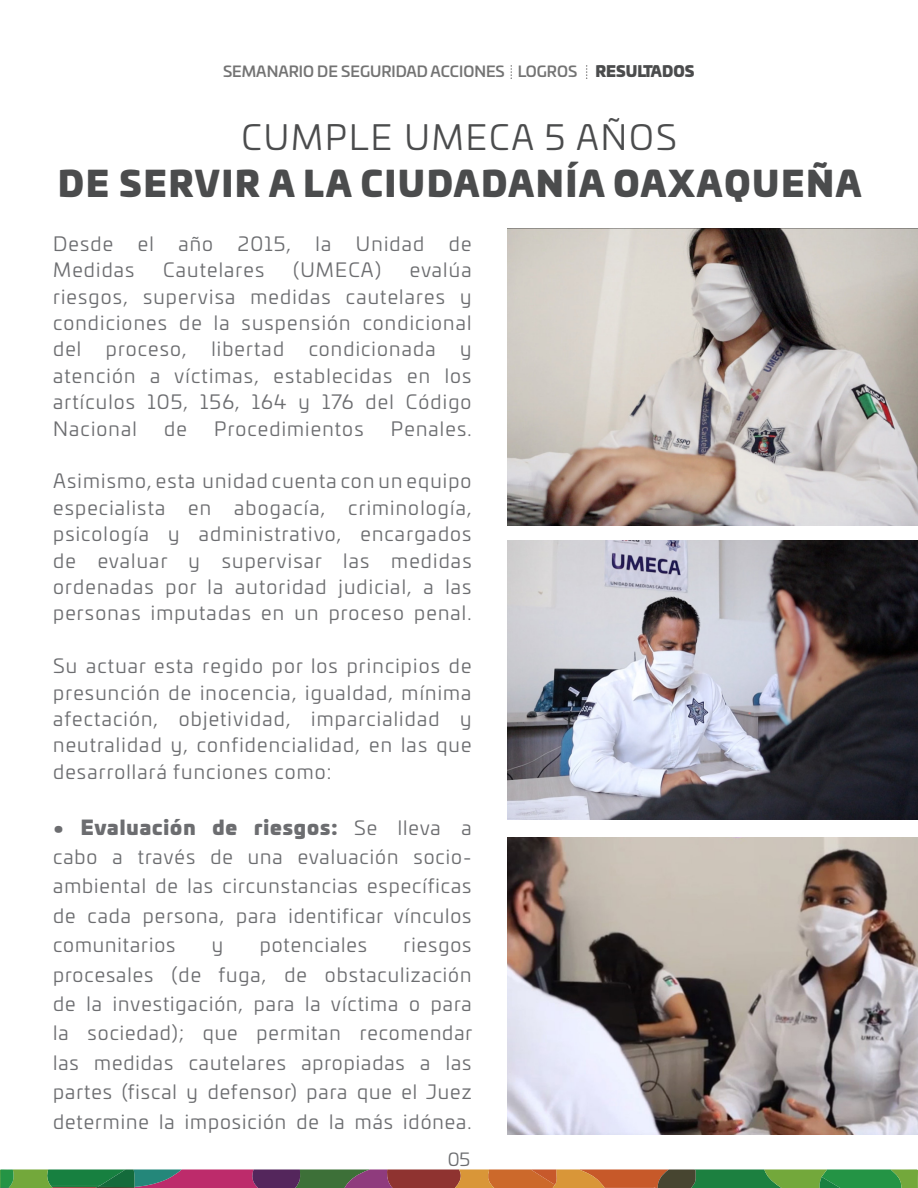
<style>
.page{position:relative;width:918px;height:1188px;background:#fff}
.page>*{position:absolute;margin:0;border:0;box-sizing:border-box;transform-origin:0 0}
.t1{font:900 34.5px "Univia Pro";letter-spacing:.06em;color:#4b4c4d}
.t2{font:34.5px "Univia Pro";letter-spacing:.06em;color:#4b4c4d}
.t3{font:19.5px/26.4px "Univia Pro";letter-spacing:.06em;color:#6c6d70;text-align:justify}
.t4{font:18px "Univia Pro";color:#6c6d70}
.t5{font:500 15px "Univia Pro";color:#737373}
.s1{font-weight:900;color:#4b4c4d}
.s2{font-weight:900}
</style>
<div class="page">
<svg style="left:510px;top:65px;width:2px;height:14px"></svg>
<svg style="left:0;top:1169px;width:918px;height:19px;background:#756f49"></svg>
<img style="left:508px;top:229px;width:410px;height:296px">
<img style="left:508px;top:540px;width:410px;height:280px">
<img style="left:508px;top:837px;width:410px;height:297px">
<p class="t5" style="left:223px;top:60px;width:473px">SEMANARIO DE SEGURIDAD ACCIONES LOGROS <span class="s1">RESULTADOS</span></p>
<p class="t2" style="left:241px;top:113px;width:437px">CUMPLE UMECA 5 AÑOS</p>
<p class="t1" style="left:58px;top:154px;width:805px">DE SERVIR A LA CIUDADANÍA OAXAQUEÑA</p>
<p class="t3" style="left:53px;top:229px;width:62px">Desde</p>
<p class="t3" style="left:138px;top:229px;width:17px">el</p>
<p class="t3" style="left:178px;top:229px;width:36px">año</p>
<p class="t3" style="left:238px;top:229px;width:55px">2015,</p>
<p class="t3" style="left:316px;top:229px;width:17px">la</p>
<p class="t3" style="left:356px;top:229px;width:70px">Unidad</p>
<p class="t3" style="left:449px;top:229px;width:24px">de</p>
<p class="t3" style="left:53px;top:256px;width:83px">Medidas</p>
<p class="t3" style="left:163px;top:256px;width:103px">Cautelares</p>
<p class="t3" style="left:293px;top:256px;width:89px">(UMECA)</p>
<p class="t3" style="left:53px;top:256px;width:420px;text-indent:357px">evalúa riesgos, supervisa medidas cautelares y condiciones de la suspensión condicional del</p>
<p class="t3" style="left:106px;top:335px;width:82px">proceso,</p>
<p class="t3" style="left:211px;top:335px;width:74px">libertad</p>
<p class="t3" style="left:309px;top:335px;width:128px">condicionada</p>
<p class="t3" style="left:53px;top:335px;width:420px;text-indent:407px">y atención a víctimas, establecidas en los artículos 105, 156, 164 y 176 del Código Nacional</p>
<p class="t3" style="left:164px;top:414px;width:24px">de</p>
<p class="t3" style="left:214px;top:414px;width:151px">Procedimientos</p>
<p class="t3" style="left:391px;top:414px;width:82px">Penales.</p>
<p class="t3" style="left:53px;top:467px;width:420px">Asimismo, esta unidad cuenta con un equipo especialista en abogacía, criminología, psicología y administrativo, encargados de evaluar y supervisar las medidas ordenadas por la autoridad judicial, a las personas imputadas en un proceso penal.</p>
<p class="t3" style="left:53px;top:652px;width:420px">Su actuar esta regido por los principios de presunción de inocencia, igualdad, mínima afectación, objetividad, imparcialidad y neutralidad y, confidencialidad, en las que desarrollará funciones como:</p>
<p class="t3" style="left:53px;top:812px;width:420px;line-height:29.4px"><span class="s2">• Evaluación de riesgos:</span> Se lleva a cabo a través de una evaluación socio&shy;ambiental de las circunstancias específicas de cada persona, para identificar vínculos comunitarios</p>
<p class="t3" style="left:212px;top:931px;width:13px">y</p>
<p class="t3" style="left:260px;top:931px;width:109px">potenciales</p>
<p class="t3" style="left:53px;top:929px;width:421px;line-height:29.4px;text-indent:350px">riesgos procesales (de fuga, de obstaculización de la investigación, para la víctima o para la sociedad); que permitan recomendar las medidas cautelares apropiadas a las partes (fiscal y defensor) para que el Juez determine la imposición de la más idónea.</p>
<p class="t4" style="left:448px;top:1146px;width:24px">05</p>
</div>
